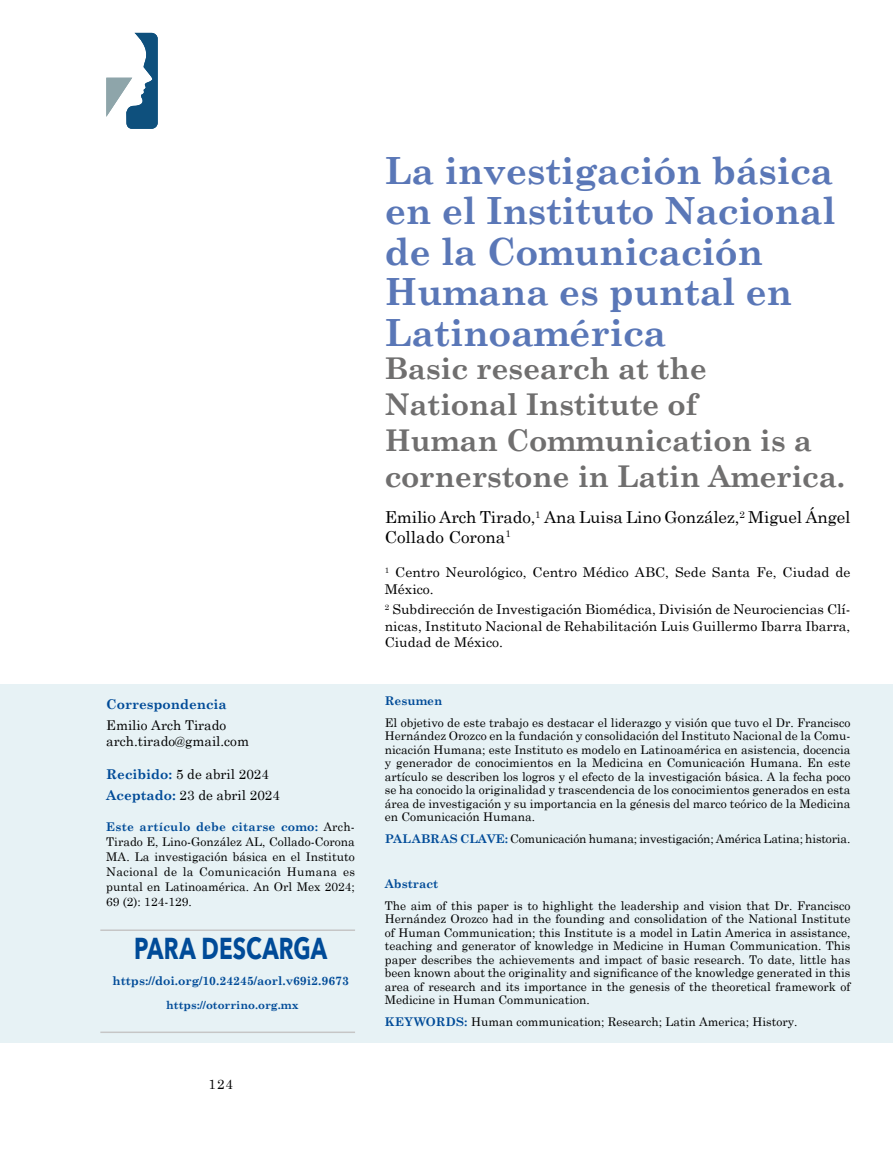
<style>
.page{position:relative;width:893px;height:1149px;background:#fff}
.page>*{position:absolute;margin:0;border:0;box-sizing:border-box;transform-origin:0 0}
.t1{font:700 37.5px/40.5px "Century Schoolbook";letter-spacing:-.01em;color:#5a77b7}
.t2{font:700 30.15px "Avenir Next";letter-spacing:.005em;color:#004b98;scale:.75 1}
.t3{font:700 30px/36px "Century Schoolbook";letter-spacing:-.01em;color:#706f6f}
.t4{font:16.5px/19.8px "Century Schoolbook";letter-spacing:-.01em;color:#000}
.t5{font:13.5px/16.5px "Century Schoolbook";color:#000}
.t6{font:700 13.5px "Century Schoolbook";color:#004b98}
.t7{font:12px/13.5px "Century Schoolbook";color:#000;text-align:justify}
.t8{font:700 12px "Century Schoolbook";color:#004b98}
.t9{font:700 11.25px "Century Schoolbook";color:#004b98}
.s1{font-weight:700;color:#004b98}
</style>
<div class="page">
<svg style="left:106px;top:33px;width:52px;height:96px"></svg>
<div style="left:0;top:684px;width:893px;height:358px;background:#e7f2f5"></div>
<hr style="left:100px;top:1031px;width:255px;height:1px;background:#c6c6c6">
<hr style="left:100px;top:929px;width:255px;height:1px;background:#c6c6c6">
<p class="t6" style="left:106px;top:695px;width:122px">Correspondencia</p>
<p class="t5" style="left:106px;top:716px;width:144px">Emilio Arch Tirado arch.tirado@gmail.com</p>
<p class="t5" style="left:106px;top:763px;width:175px;line-height:20.7px"><span class="s1">Recibido:</span> 5 de abril 2024<br><span class="s1">Aceptado:</span> 23 de abril 2024</p>
<p class="t7" style="left:106px;top:819px;width:250px;line-height:15px"><span class="s1">Este artículo debe citarse como:</span> Arch-Tirado E, Lino-González AL, Collado-Corona MA. La investigación básica en el Instituto Nacional de la Comunicación Humana es puntal en Latinoamérica. An Orl Mex 2024; 69 (2): 124-129.</p>
<h2 class="t2" style="left:134px;top:921px;width:259px">PARA DESCARGA</h2>
<p class="t8" style="left:113px;top:973px;width:238px">https://doi.org/10.24245/aorl.v69i2.9673</p>
<p class="t9" style="left:166px;top:997px;width:134px">https://otorrino.org.mx</p>
<p class="t5" style="left:208px;top:1075px;width:26px">124</p>
<h1 class="t1" style="left:385px;top:149px;width:452px">La investigación básica en el Instituto Nacional de la Comunicación<br>Humana es puntal en<br>Latinoamérica</h1>
<h3 class="t3" style="left:385px;top:350px;width:462px">Basic research at the<br>National Institute of<br>Human Communication is a cornerstone in Latin America.</h3>
<h3 class="t4" style="left:385px;top:506px;width:467px">Emilio Arch Tirado,<sup>1</sup> Ana Luisa Lino González,<sup>2</sup> Miguel Ángel<br>Collado Corona<sup>1</sup></h3>
<p class="t5" style="left:385px;top:563px;width:467px"><sup>1</sup> Centro Neurológico, Centro Médico ABC, Sede Santa Fe, Ciudad de<br>México.</p>
<p class="t5" style="left:385px;top:600px;width:467px;text-align:justify"><sup>2</sup> Subdirección de Investigación Biomédica, División de Neurociencias Clí&shy;nicas, Instituto Nacional de Rehabilitación Luis Guillermo Ibarra Ibarra, Ciudad de México.</p>
<p class="t8" style="left:385px;top:693px;width:59px">Resumen</p>
<p class="t7" style="left:385px;top:715px;width:467px">El objetivo de este trabajo es destacar el liderazgo y visión que tuvo el Dr. Francisco Hernández Orozco en la fundación y consolidación del Instituto Nacional de la Comu&shy;nicación Humana; este Instituto es modelo en Latinoamérica en asistencia, docencia y generador de conocimientos en la Medicina en Comunicación Humana. En este artículo se describen los logros y el efecto de la investigación básica. A la fecha poco se ha conocido la originalidad y trascendencia de los conocimientos generados en esta área de investigación y su importancia en la génesis del marco teórico de la Medicina en Comunicación Humana.</p>
<p class="t7" style="left:385px;top:831px;width:467px"><span class="s1">PALABRAS CLAVE:</span> Comunicación humana; investigación; América Latina; historia.</p>
<p class="t8" style="left:385px;top:875px;width:55px">Abstract</p>
<p class="t7" style="left:385px;top:897px;width:467px">The aim of this paper is to highlight the leadership and vision that Dr. Francisco Hernández Orozco had in the founding and consolidation of the National Institute of Human Communication; this Institute is a model in Latin America in assistance, teaching and generator of knowledge in Medicine in Human Communication. This paper describes the achievements and impact of basic research. To date, little has been known about the originality and significance of the knowledge generated in this area of research and its importance in the genesis of the theoretical framework of Medicine in Human Communication.</p>
<p class="t7" style="left:385px;top:1014px;width:414px"><span class="s1">KEYWORDS:</span> Human communication; Research; Latin America; History.</p>
</div>
